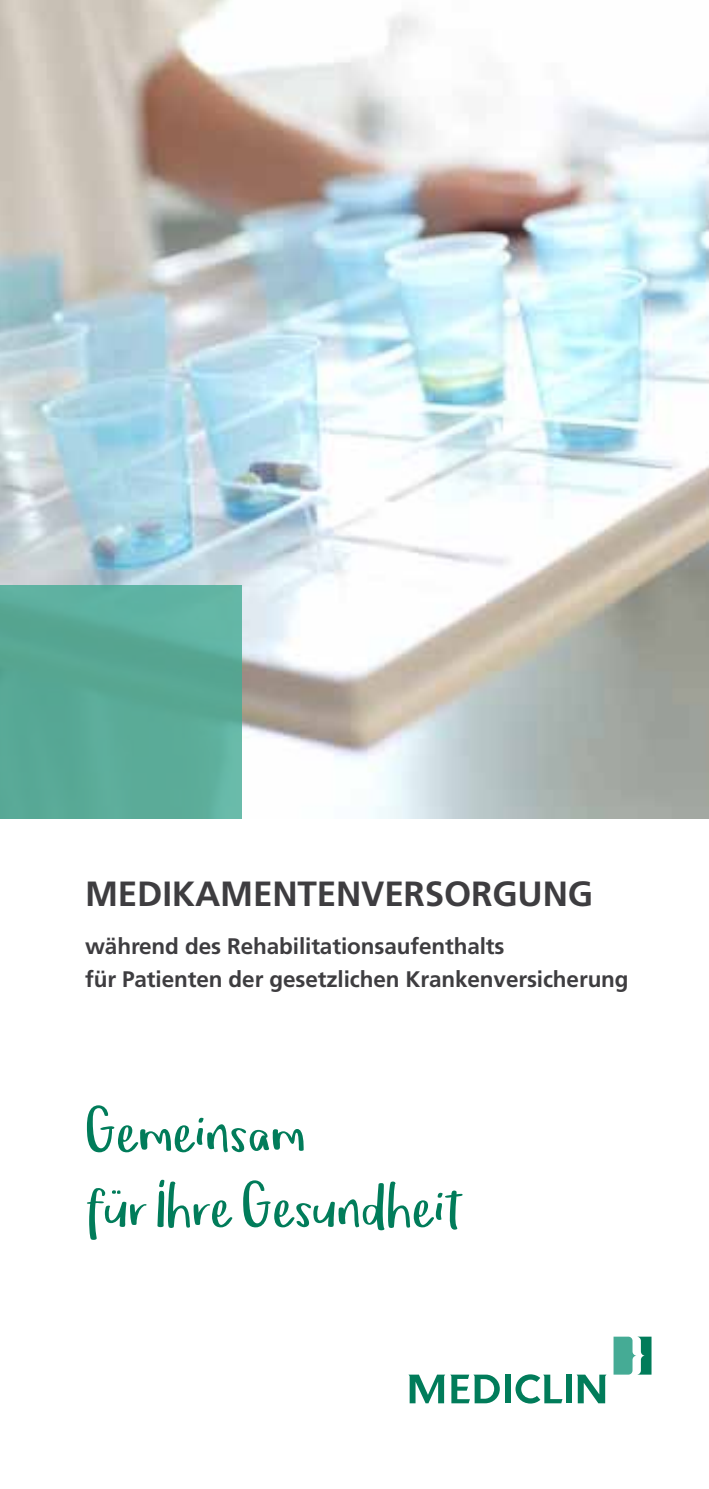
<style>
.page{position:relative;width:709px;height:1489px;background:#fff}
.page>*{position:absolute;margin:0;border:0;box-sizing:border-box;transform-origin:0 0}
.t1{font:60px/75px "Om Telolet Om";color:#017c5a}
.t2{font:700 35px "Frutiger LT";letter-spacing:-.005em;color:#3e3d40}
.t3{font:700 22.5px/32.5px "Frutiger LT";letter-spacing:-.005em;color:#3e3d40}
</style>
<div class="page">
<img style="left:0;top:0;width:709px;height:819px">
<svg style="left:613px;top:1336px;width:38px;height:38px"></svg>
<div style="left:505px;top:1374px;width:5px;height:29px;background:#017c5a"></div>
<svg style="left:515px;top:1374px;width:47px;height:29px"></svg>
<div style="left:565px;top:1374px;width:6px;height:29px;background:#017c5a"></div>
<svg style="left:408px;top:1374px;width:92px;height:29px"></svg>
<svg style="left:576px;top:1374px;width:30px;height:29px"></svg>
<div style="left:0;top:585px;width:241px;height:234px;background:linear-gradient(to right,#56a794,#5eb09e)"></div>
<h2 class="t2" style="left:85px;top:872px;width:509px">Medikam entenversorgung</h2>
<p class="t3" style="left:85px;top:930px;width:545px">während des Rehabilitationsaufenthalts<br>für Patienten der gesetzlichen Krankenversicherung</p>
<h1 class="t1" style="left:85px;top:1100px;width:379px">Gemeinsam<br>für Ihre Gesundheit</h1>
</div>
